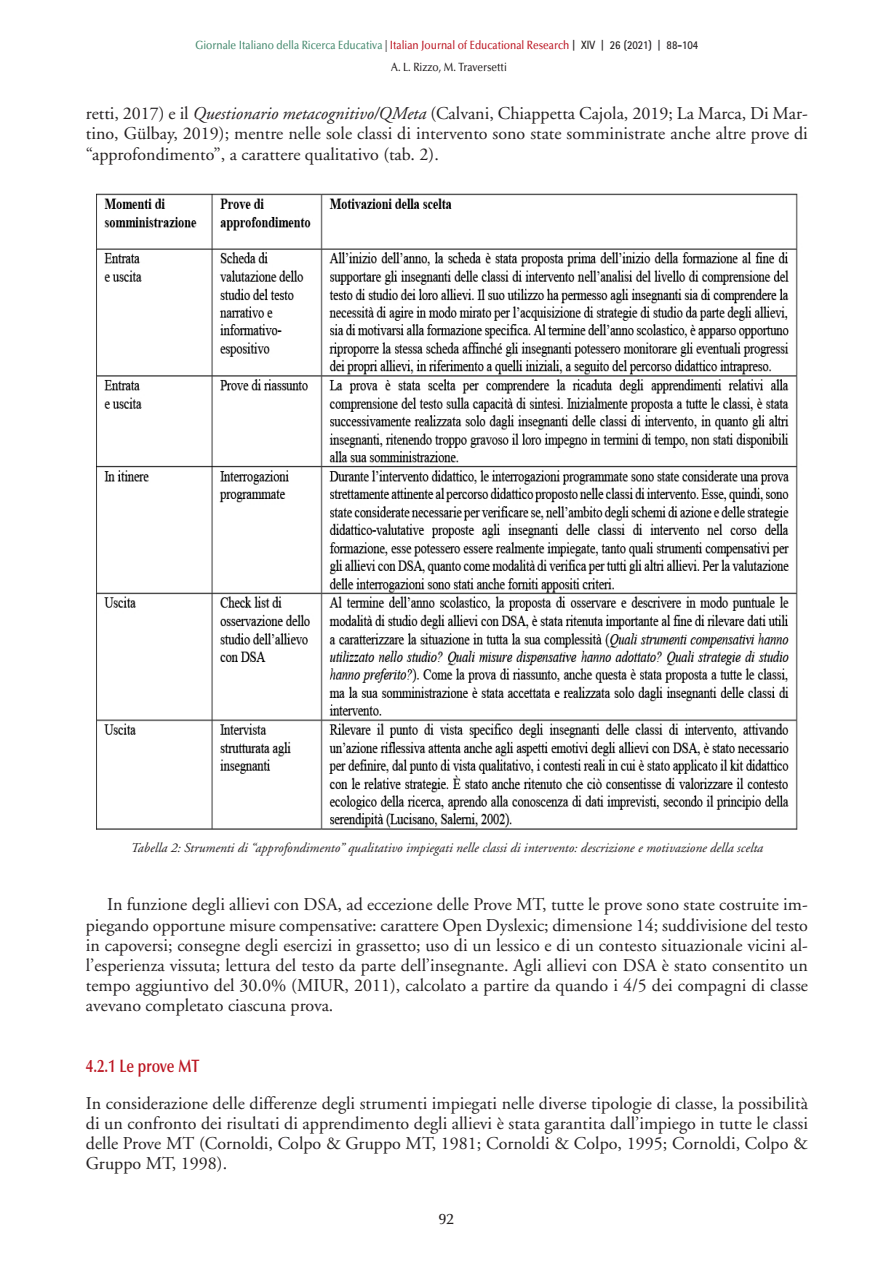
<style>
.page{position:relative;width:893px;height:1263px;background:#fff}
.page>*{position:absolute;margin:0;border:0;box-sizing:border-box;transform-origin:0 0}
.t1{font:18px/20.1px "Adobe Garamond";color:#231f20;text-align:justify}
.t2{font:600 18px "Optima";letter-spacing:-.01em;color:#bb1420;scale:.8 1}
.t3{font:500 15px "Optima";color:#231f20}
.t4{font:italic 13.5px "Adobe Garamond";color:#231f20}
.t5{font:500 12px/22.2px "Optima";color:#44896d;text-align:center;scale:.85 1}
.s1{color:#231f20}
.s2{color:#bb1420}
.s3{font-family:"Rotis Sans Serif";font-weight:700;color:#231f20}
.s4{font-style:italic}
</style>
<div class="page">
<img style="left:96px;top:193px;width:702px;height:637px">
<p class="t5" style="left:195px;top:35px;width:593px">Giornale Italiano della Ricerca Educativa <span class="s1">|</span> <span class="s2">Italian Journal of Educational Research</span> <span class="s3">| XIV | 26 (2021) | 88-104<br></span><span class="s1">A. L. Rizzo, M. Traversetti</span></p>
<p class="t1" style="left:86px;top:104px;width:723px">retti, 2017) e il <span class="s4">Questionario metacognitivo/QMeta</span> (Calvani, Chiappetta Cajola, 2019; La Marca, Di Mar&shy;tino, Gülbay, 2019); mentre nelle sole classi di intervento sono state somministrate anche altre prove di “approfondimento”, a carattere qualitativo (tab. 2).</p>
<p class="t4" style="left:131px;top:842px;width:634px">Tabella 2: Strumenti di “approfondimento” qualitativo impiegati nelle classi di intervento: descrizione e motivazione della scelta</p>
<p class="t1" style="left:86px;top:895px;width:723px;text-indent:21px">In funzione degli allievi con DSA, ad eccezione delle Prove MT, tutte le prove sono state costruite im&shy;piegando opportune misure compensative: carattere Open Dyslexic; dimensione 14; suddivisione del testo in capoversi; consegne degli esercizi in grassetto; uso di un lessico e di un contesto situazionale vicini al&shy;l’esperienza vissuta; lettura del testo da parte dell’insegnante. Agli allievi con DSA è stato consentito un tempo aggiuntivo del 30.0% (MIUR, 2011), calcolato a partire da quando i 4/5 dei compagni di classe avevano completato ciascuna prova.</p>
<p class="t2" style="left:86px;top:1059px;width:143px">4.2.1 Le prove MT</p>
<p class="t1" style="left:86px;top:1094px;width:723px">In considerazione delle differenze degli strumenti impiegati nelle diverse tipologie di classe, la possibilità di un confronto dei risultati di apprendimento degli allievi è stata garantita dall’impiego in tutte le classi delle Prove MT (Cornoldi, Colpo &amp; Gruppo MT, 1981; Cornoldi &amp; Colpo, 1995; Cornoldi, Colpo &amp; Gruppo MT, 1998).</p>
<p class="t3" style="left:439px;top:1213px;width:16px">92</p>
</div>
